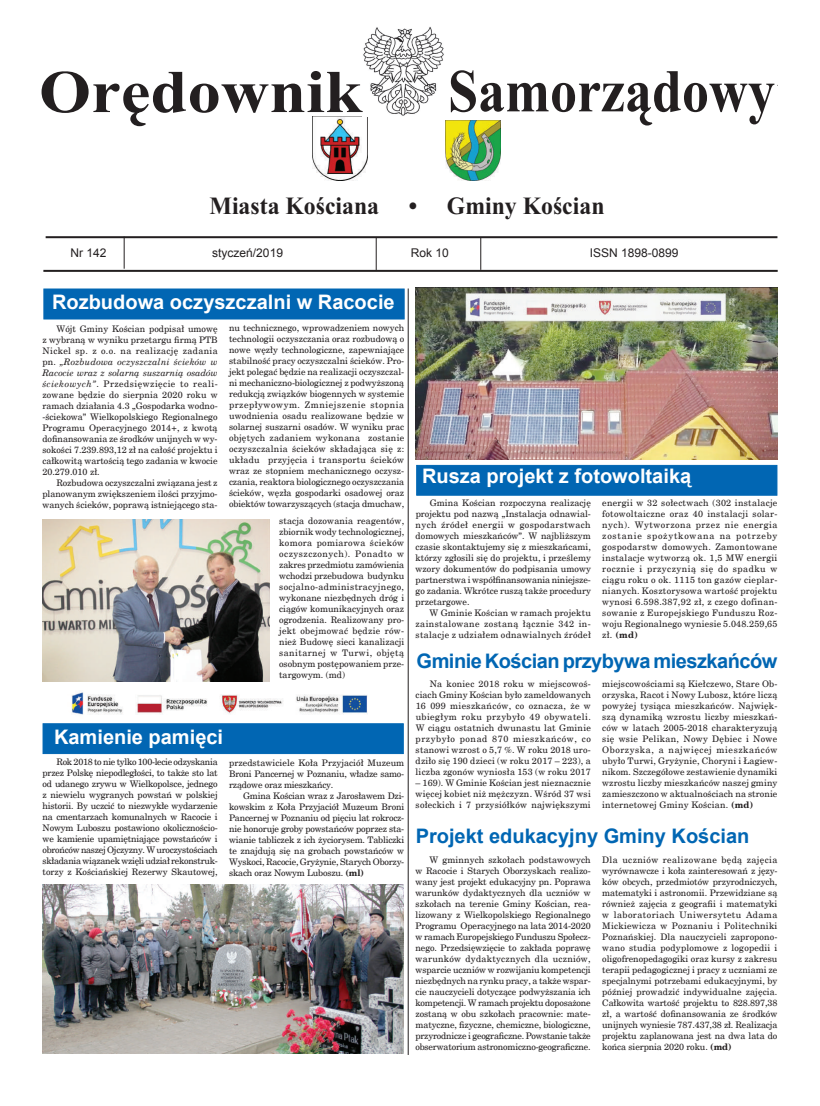
<style>
.page{position:relative;width:820px;height:1106px;background:#fff}
.page>*{position:absolute;margin:0;border:0;box-sizing:border-box;transform-origin:0 0}
.t1{font:700 60.5px "Times New Roman";color:#231f20;scale:.89 1}
.t2{font:700 60.5px "Times New Roman";color:#231f20;scale:1.1 1}
.t3{font:700 24.7px "Times New Roman";color:#231f20;scale:.96 1}
.t4{font:700 20px "Arial";color:#fff}
.t5{font:700 20px "Arial";letter-spacing:-.025em;color:#0166b3}
.t6{font:700 20px "Arial";color:#0166b3}
.t7{font:12px "Arial";color:#231f20}
.t8{font:12px "Switzerland Condensed";color:#231f20}
.t9{font:9px/11px "New Century Schlbk";color:#231f20;text-align:justify}
.s1{font-style:italic}
.s2{font-weight:700}
</style>
<div class="page">
<hr style="left:42px;top:85px;width:735px;height:1px;background:#231f20">
<div style="left:42px;top:723px;width:361px;height:31px;background:#0166b3;border:1px solid #0166b3"></div>
<div style="left:43px;top:288px;width:361px;height:31px;background:#0166b3;border:1px solid #0166b3"></div>
<div style="left:42px;top:23px;width:734px;height:116px;background:#fff"></div>
<hr style="left:46px;top:236px;width:731px;height:2px;background:#231f20">
<hr style="left:124px;top:237px;width:1px;height:32px;background:#231f20">
<hr style="left:375px;top:238px;width:1px;height:32px;background:#231f20">
<hr style="left:480px;top:238px;width:1px;height:32px;background:#231f20">
<hr style="left:43px;top:270px;width:734px;height:2px;background:#231f20">
<img style="left:446px;top:121px;width:54px;height:59px">
<img style="left:313px;top:117px;width:54px;height:64px">
<img style="left:363px;top:27px;width:81px;height:89px">
<hr style="left:407px;top:288px;width:1px;height:766px;background:#231f20">
<div style="left:416px;top:465px;width:361px;height:30px;background:#0166b3"></div>
<img style="left:415px;top:288px;width:362px;height:171px">
<img style="left:71px;top:692px;width:296px;height:23px">
<img style="left:42px;top:519px;width:227px;height:162px">
<img style="left:42px;top:884px;width:361px;height:169px">
<h1 class="t2" style="left:39px;top:71px;width:295px">Orędownik</h1>
<h1 class="t1" style="left:448px;top:70px;width:368px">Samorządowy</h1>
<h3 class="t8" style="left:42px;top:68px;width:64px">styczeń 2019</h3>
<h2 class="t3" style="left:209px;top:197px;width:412px">Miasta Kościana • Gminy Kościan</h2>
<h3 class="t7" style="left:70px;top:245px;width:38px">Nr 142</h3>
<h3 class="t7" style="left:212px;top:245px;width:72px">styczeń/2019</h3>
<h3 class="t7" style="left:410px;top:245px;width:40px">Rok 10</h3>
<h3 class="t7" style="left:589px;top:245px;width:90px">ISSN 1898-0899</h3>
<h3 class="t4" style="left:52px;top:289px;width:344px">Rozbudowa oczyszczalni w Racocie</h3>
<p class="t9" style="left:229px;top:322px;width:177px">nu technicznego, wprowadzeniem nowych technologii oczyszczania oraz rozbudową o nowe węzły technologiczne, zapewniające stabilność pracy oczyszczalni ścieków. Pro&shy;jekt polegać będzie na realizacji oczyszczal&shy;ni mechaniczno-biologicznej z podwyższoną redukcją związków biogennych w systemie przepływowym. Zmniejszenie stopnia uwodnienia osadu realizowane będzie w solarnej suszarni osadów. W wyniku prac objętych zadaniem wykonana zostanie oczyszczalnia ścieków składająca się z: układu przyjęcia i transportu ścieków wraz ze stopniem mechanicznego oczysz&shy;czania, reaktora biologicznego oczyszczania ścieków, węzła gospodarki osadowej oraz obiektów towarzyszących (stacja dmuchaw,</p>
<p class="t9" style="left:279px;top:515px;width:126px">stacja dozowania reagentów, zbiornik wody technologicznej, komora pomiarowa ścieków oczyszczonych). Ponadto w zakres przedmiotu zamówienia wchodzi przebudowa budynku socjalno-administracyjnego, wykonane niezbędnych dróg i ciągów komunikacyjnych oraz ogrodzenia. Realizowany pro&shy;jekt obejmować będzie rów&shy;nież Budowę sieci kanalizacji sanitarnej w Turwi, objętą osobnym postępowaniem prze&shy;targowym. (md)</p>
<p class="t9" style="left:42px;top:323px;width:177px;text-indent:14px">Wójt Gminy Kościan podpisał umowę z wybraną w wyniku przetargu firmą PTB Nickel sp. z o.o. na realizację zadania pn. <span class="s1">„Rozbudowa oczyszczalni ścieków w Racocie wraz z solarną suszarnią osadów ściekowych”</span>. Przedsięwzięcie to reali&shy;zowane będzie do sierpnia 2020 roku w ramach działania 4.3 „Gospodarka wodno--ściekowa” Wielkopolskiego Regionalnego Programu Operacyjnego 2014+, z kwotą dofinansowania ze środków unijnych w wy&shy;sokości 7.239.893,12 zł na całość projektu i całkowitą wartością tego zadania w kwocie 20.279.010 zł.</p>
<p class="t9" style="left:42px;top:477px;width:177px;text-indent:14px">Rozbudowa oczyszczalni związana jest z planowanym zwiększeniem ilości przyjmo&shy;wanych ścieków, poprawą istniejącego sta-</p>
<h3 class="t4" style="left:54px;top:724px;width:170px">Kamienie pamięci</h3>
<p class="t9" style="left:42px;top:756px;width:177px;text-indent:14px">Rok 2018 to nie tylko 100-lecie odzyskania przez Polskę niepodległości, to także sto lat od udanego zrywu w Wielkopolsce, jednego z niewielu wygranych powstań w polskiej historii. By uczcić to niezwykłe wydarzenie na cmentarzach komunalnych w Racocie i Nowym Luboszu postawiono okolicznościo&shy;we kamienie upamiętniające powstańców i obrońców naszej Ojczyzny. W uroczystościach składania wiązanek wzięli udział rekonstruk&shy;torzy z Kościańskiej Rezerwy Skautowej,</p>
<p class="t9" style="left:229px;top:757px;width:177px">przedstawiciele Koła Przyjaciół Muzeum Broni Pancernej w Poznaniu, władze samo&shy;rządowe oraz mieszkańcy.</p>
<p class="t9" style="left:229px;top:790px;width:177px;text-indent:14px">Gmina Kościan wraz z Jarosławem Dzi&shy;kowskim z Koła Przyjaciół Muzeum Broni Pancernej w Poznaniu od pięciu lat rokrocz&shy;nie honoruje groby powstańców poprzez sta&shy;wianie tabliczek z ich życiorysem. Tabliczki te znajdują się na grobach powstańców w Wyskoci, Racocie, Gryżynie, Starych Oborzy&shy;skach oraz Nowym Luboszu. <span class="s2">(ml)</span></p>
<h3 class="t4" style="left:422px;top:463px;width:270px">Rusza projekt z fotowoltaiką</h3>
<p class="t9" style="left:602px;top:497px;width:177px">energii w 32 sołectwach (302 instalacje fotowoltaiczne oraz 40 instalacji solar&shy;nych). Wytworzona przez nie energia zostanie spożytkowana na potrzeby gospodarstw domowych. Zamontowane instalacje wytworzą ok. 1,5 MW energii rocznie i przyczynią się do spadku w ciągu roku o ok. 1115 ton gazów cieplar&shy;nianych. Kosztorysowa wartość projektu wynosi 6.598.387,92 zł, z czego dofinan&shy;sowanie z Europejskiego Funduszu Roz&shy;woju Regionalnego wyniesie 5.048.259,65 zł. <span class="s2">(md)</span></p>
<p class="t9" style="left:415px;top:497px;width:177px;text-indent:14px">Gmina Kościan rozpoczyna realizację projektu pod nazwą „Instalacja odnawial&shy;nych źródeł energii w gospodarstwach domowych mieszkańców”. W najbliższym czasie skontaktujemy się z mieszkańcami, którzy zgłosili się do projektu, i prześlemy wzory dokumentów do podpisania umowy partnerstwa i współfinansowania niniejsze&shy;go zadania. Wkrótce ruszą także procedury przetargowe.</p>
<p class="t9" style="left:415px;top:607px;width:177px;text-indent:14px">W Gminie Kościan w ramach projektu zainstalowane zostaną łącznie 342 in&shy;stalacje z udziałem odnawialnych źródeł</p>
<h3 class="t5" style="left:416px;top:647px;width:362px">Gminie Kościan przybywa mieszkańców</h3>
<p class="t9" style="left:602px;top:678px;width:177px">miejscowościami są Kiełczewo, Stare Ob&shy;orzyska, Racot i Nowy Lubosz, które liczą powyżej tysiąca mieszkańców. Najwięk&shy;szą dynamiką wzrostu liczby mieszkań&shy;ców w latach 2005-2018 charakteryzują się wsie Pelikan, Nowy Dębiec i Nowe Oborzyska, a najwięcej mieszkańców ubyło Turwi, Gryżynie, Choryni i Łagiew&shy;nikom. Szczegółowe zestawienie dynamiki wzrostu liczby mieszkańców naszej gminy zamieszczono w aktualnościach na stronie internetowej Gminy Kościan. <span class="s2">(md)</span></p>
<p class="t9" style="left:415px;top:678px;width:177px;text-indent:14px">Na koniec 2018 roku w miejscowoś&shy;ciach Gminy Kościan było zameldowanych 16 099 mieszkańców, co oznacza, że w ubiegłym roku przybyło 49 obywateli.<br>W ciągu ostatnich dwunastu lat Gminie przybyło ponad 870 mieszkańców, co stanowi wzrost o 5,7 %. W roku 2018 uro&shy;dziło się 190 dzieci (w roku 2017 – 223), a liczba zgonów wyniosła 153 (w roku 2017</p>
<p class="t9" style="left:415px;top:777px;width:177px">– 169). W Gminie Kościan jest nieznacznie więcej kobiet niż mężczyzn. Wśród 37 wsi sołeckich i 7 przysiółków największymi</p>
<h3 class="t6" style="left:415px;top:823px;width:335px">Projekt edukacyjny Gminy Kościan</h3>
<p class="t9" style="left:602px;top:854px;width:177px">Dla uczniów realizowane będą zajęcia wyrównawcze i koła zainteresowań z języ&shy;ków obcych, przedmiotów przyrodniczych, matematyki i astronomii. Przewidziane są również zajęcia z geografii i matematyki w laboratoriach Uniwersytetu Adama Mickiewicza w Poznaniu i Politechniki Poznańskiej. Dla nauczycieli zapropono&shy;wano studia podyplomowe z logopedii i oligofrenopedagogiki oraz kursy z zakresu terapii pedagogicznej i pracy z uczniami ze specjalnymi potrzebami edukacyjnymi, by później prowadzić indywidualne zajęcia.<br>Całkowita wartość projektu to 828.897,38 zł, a wartość dofinansowania ze środków unijnych wyniesie 787.437,38 zł. Realizacja projektu zaplanowana jest na dwa lata do końca sierpnia 2020 roku. <span class="s2">(md)</span></p>
<p class="t9" style="left:415px;top:854px;width:177px;text-indent:14px">W gminnych szkołach podstawowych w Racocie i Starych Oborzyskach realizo&shy;wany jest projekt edukacyjny pn. Poprawa warunków dydaktycznych dla uczniów w szkołach na terenie Gminy Kościan, rea&shy;lizowany z Wielkopolskiego Regionalnego Programu Operacyjnego na lata 2014-2020 w ramach Europejskiego Funduszu Społecz&shy;nego. Przedsięwzięcie to zakłada poprawę warunków dydaktycznych dla uczniów, wsparcie uczniów w rozwijaniu kompetencji niezbędnych na rynku pracy, a także wspar&shy;cie nauczycieli dotyczące podwyższania ich kompetencji. W ramach projektu doposażone zostaną w obu szkołach pracownie: mate&shy;matyczne, fizyczne, chemiczne, biologiczne, przyrodnicze i geograficzne. Powstanie także obserwatorium astronomiczno-geograficzne.</p>
</div>
